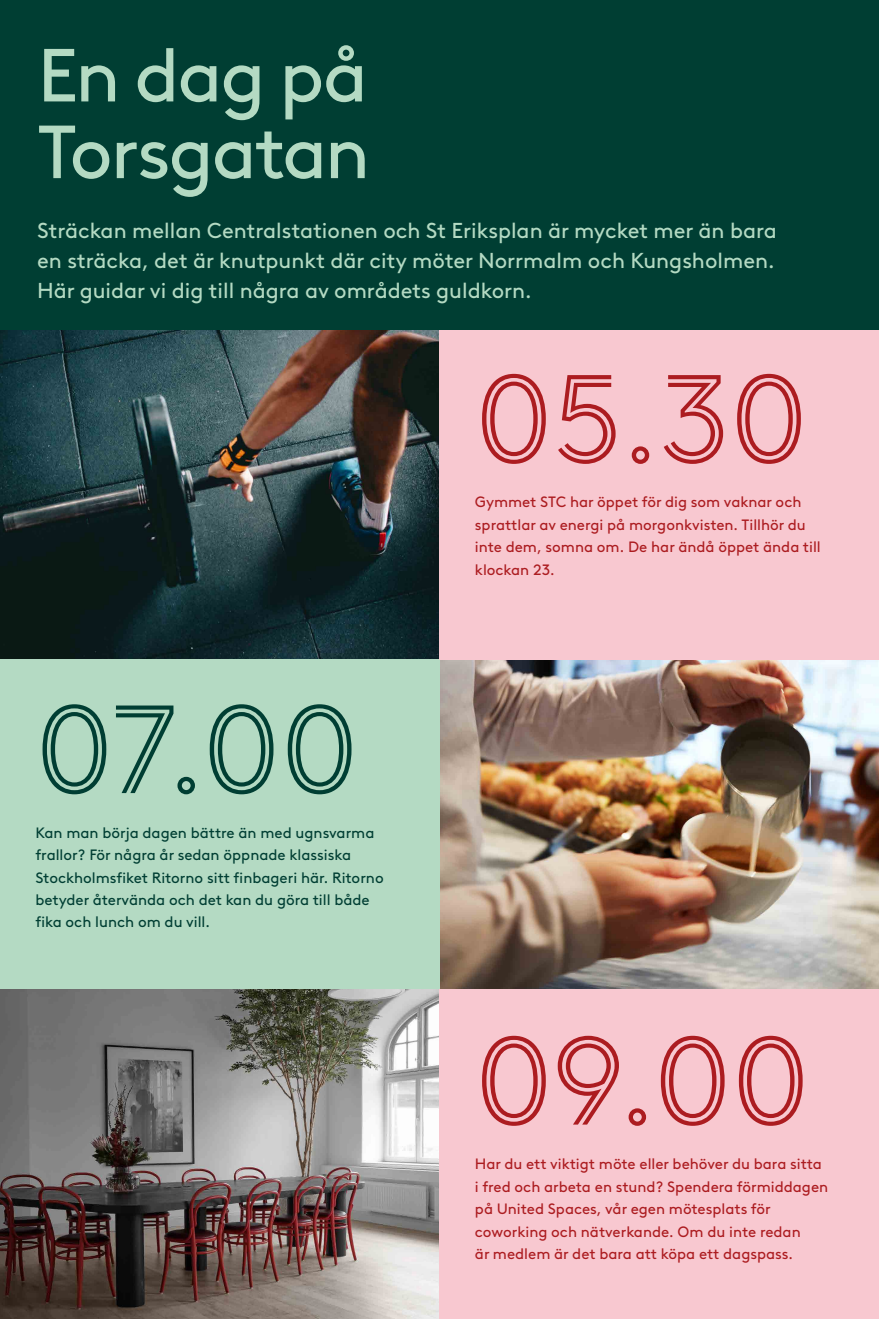
<style>
.page{position:relative;width:879px;height:1319px;background:#fff}
.page>*{position:absolute;margin:0;border:0;box-sizing:border-box;transform-origin:0 0}
.t1{font:125px "Brown Inline LL";color:#ac1c20}
.t2{font:125px "Brown Inline LL";color:#003e33}
.t3{font:75px/76.6px "Brown LL";letter-spacing:-.03em;color:#b4dac3}
.t4{font:21.62px/30px "Brown LL";color:#b4dac3;text-align:justify}
.t5{font:15px/22.4px "Brown LL";color:#ac1c20}
.t6{font:15px/22.4px "Brown LL";color:#003e33}
</style>
<div class="page">
<img style="left:0;top:989px;width:439px;height:329px">
<img style="left:0;top:330px;width:439px;height:329px">
<img style="left:439px;top:659px;width:440px;height:330px">
<div style="left:0;top:659px;width:439px;height:330px;background:#b4dac3"></div>
<div style="left:439px;top:989px;width:440px;height:329px;background:#f8c8d0"></div>
<div style="left:439px;top:329px;width:440px;height:330px;background:#f8c8d0"></div>
<div style="left:0;top:0;width:879px;height:330px;background:#003e33"></div>
<h2 class="t3" style="left:37px;top:31px;width:334px">En dag på<br>Torsgatan</h2>
<h3 class="t4" style="left:37px;top:214px;width:741px">Sträckan mellan Centralstationen och St Eriksplan är mycket mer än bara en sträcka, det är knutpunkt där city möter Norrmalm och Kungsholmen.<br>Här guidar vi dig till några av områdets guldkorn.</h3>
<h1 class="t2" style="left:35px;top:656px;width:325px">07.00</h1>
<p class="t6" style="left:35px;top:820px;width:350px">Kan man börja dagen bättre än med ugnsvarma frallor? För några år sedan öppnade klassiska Stockholmsfiket Ritorno sitt finbageri här. Ritorno betyder återvända och det kan du göra till både fika och lunch om du vill.</p>
<h1 class="t1" style="left:475px;top:325px;width:335px">05.30</h1>
<p class="t5" style="left:475px;top:490px;width:347px">Gymmet STC har öppet för dig som vaknar och sprattlar av energi på morgonkvisten. Tillhör du inte dem, somna om. De har ändå öppet ända till klockan 23.</p>
<h1 class="t1" style="left:475px;top:987px;width:336px">09.00</h1>
<p class="t5" style="left:475px;top:1151px;width:355px">Har du ett viktigt möte eller behöver du bara sitta i fred och arbeta en stund? Spendera förmiddagen på United Spaces, vår egen mötesplats för coworking och nätverkande. Om du inte redan<br>är medlem är det bara att köpa ett dagspass.</p>
</div>
